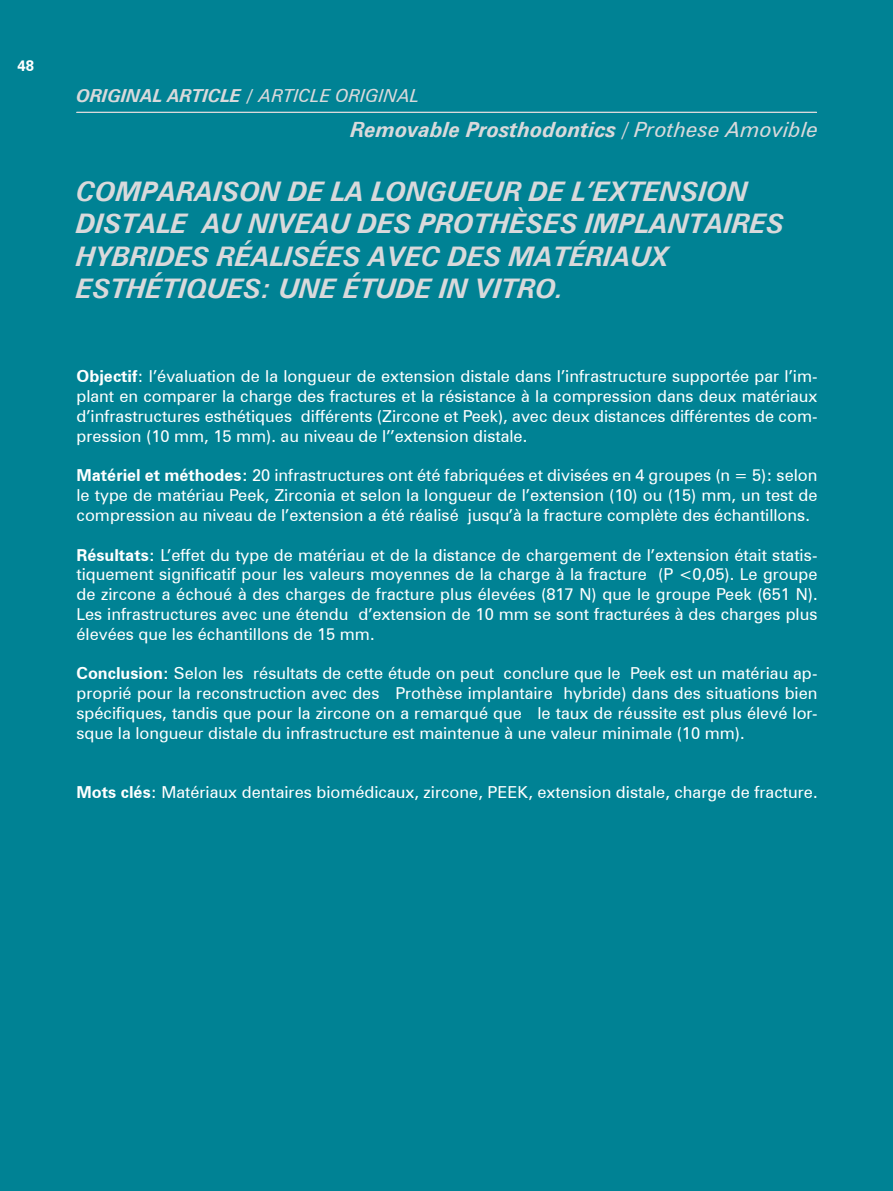
<style>
.page{position:relative;width:893px;height:1191px;background:#008294}
.page>*{position:absolute;margin:0;border:0;box-sizing:border-box;transform-origin:0 0}
.t1{font:italic 700 27px/32.4px "Zurich BT";color:#d9d9db}
.t2{font:italic 700 21px "Zurich BT";color:#d9d9db}
.t3{font:italic 700 18px "Zurich BT";color:#d9d9db}
.t4{font:16.5px/19.8px "Zurich BT";color:#fff;text-align:justify}
.t5{font:700 15px "Zurich BT";color:#fff}
.s1{font-weight:400}
.s2{font-weight:700}
</style>
<div class="page">
<hr style="left:77px;top:112px;width:740px;height:1px;background:#d9d9db">
<p class="t5" style="left:17px;top:57px;width:18px">48</p>
<p class="t3" style="left:77px;top:84px;width:345px">ORIGINAL ARTICLE / <span class="s1">ARTICLE ORIGINAL</span></p>
<p class="t2" style="left:351px;top:117px;width:469px">Removable Prosthodontics <span class="s1">/ Prothese Amovible</span></p>
<p class="t1" style="left:76px;top:175px;width:709px">COMPARAISON DE LA LONGUEUR DE L’EXTENSION DISTALE AU NIVEAU DES PROTHÈSES IMPLANTAIRES HYBRIDES RÉALISÉES AVEC DES MATÉRIAUX ESTHÉTIQUES: UNE ÉTUDE IN VITRO.</p>
<p class="t4" style="left:76px;top:366px;width:743px"><span class="s2">Objectif</span>: l’évaluation de la longueur de extension distale dans l’infrastructure supportée par l’im&shy;plant en comparer la charge des fractures et la résistance à la compression dans deux matériaux d’infrastructures esthétiques différents (Zircone et Peek), avec deux distances différentes de com&shy;pression (10 mm, 15 mm). au niveau de l’’extension distale.</p>
<p class="t4" style="left:76px;top:465px;width:743px"><span class="s2">Matériel et méthodes:</span> 20 infrastructures ont été fabriquées et divisées en 4 groupes (n = 5): selon le type de matériau Peek, Zirconia et selon la longueur de l’extension (10) ou (15) mm, un test de compression au niveau de l’extension a été réalisé jusqu’à la fracture complète des échantillons.</p>
<p class="t4" style="left:76px;top:545px;width:743px"><span class="s2">Résultats:</span> L’effet du type de matériau et de la distance de chargement de l’extension était statis&shy;tiquement significatif pour les valeurs moyennes de la charge à la fracture (P &lt;0,05). Le groupe de zircone a échoué à des charges de fracture plus élevées (817 N) que le groupe Peek (651 N).<br>Les infrastructures avec une étendu d’extension de 10 mm se sont fracturées à des charges plus élevées que les échantillons de 15 mm.</p>
<p class="t4" style="left:76px;top:663px;width:742px"><span class="s2">Conclusion:</span> Selon les résultats de cette étude on peut conclure que le Peek est un matériau ap&shy;proprié pour la reconstruction avec des Prothèse implantaire hybride) dans des situations bien spécifiques, tandis que pour la zircone on a remarqué que le taux de réussite est plus élevé lor&shy;sque la longueur distale du infrastructure est maintenue à une valeur minimale (10 mm).</p>
<p class="t4" style="left:76px;top:782px;width:743px"><span class="s2">Mots clés</span>: Matériaux dentaires biomédicaux, zircone, PEEK, extension distale, charge de fracture.</p>
</div>
